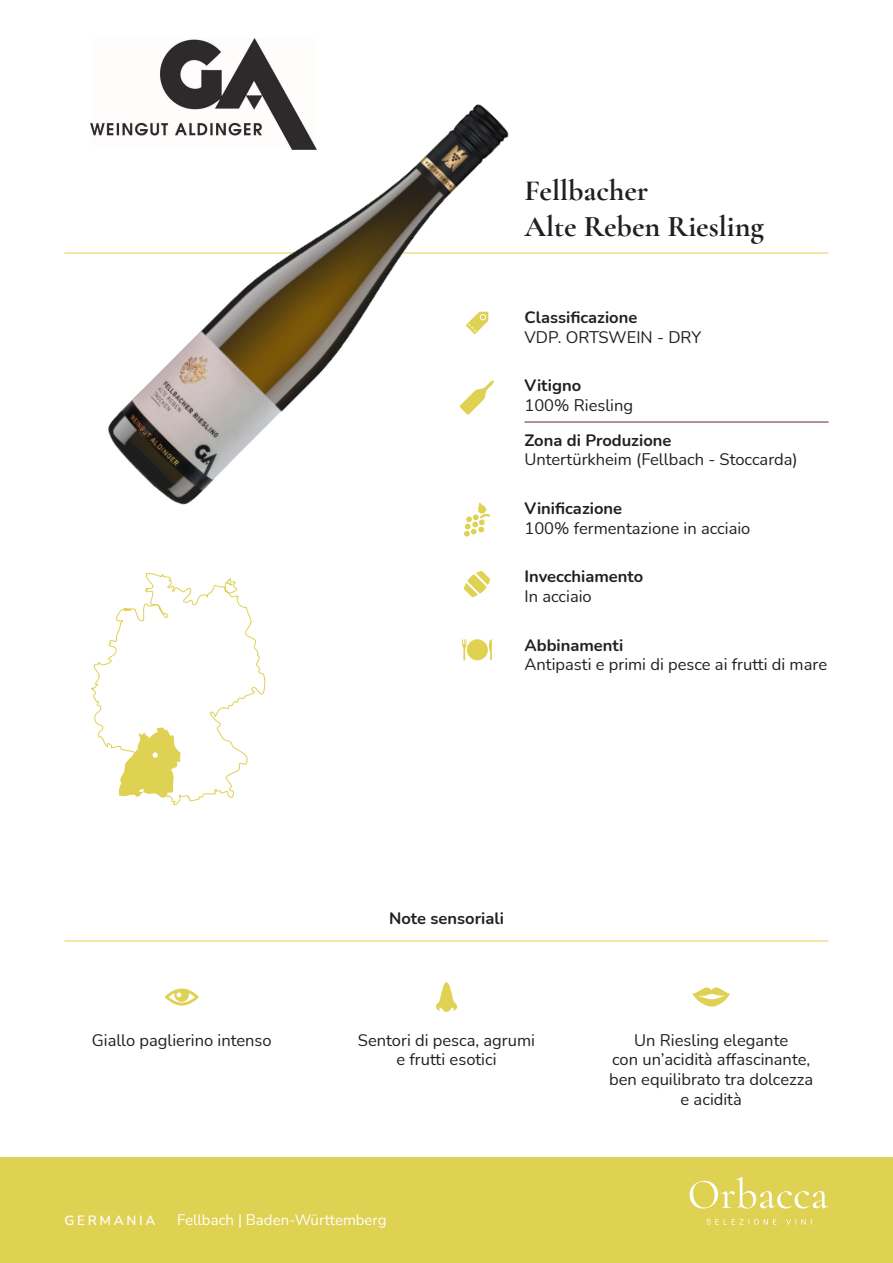
<style>
.page{position:relative;width:893px;height:1263px;background:#fff}
.page>*{position:absolute;margin:0;border:0;box-sizing:border-box;transform-origin:0 0}
.t1{font:700 30px/36px "Cormorant Garamond";color:#231f20}
.t2{font:16.5px/19.8px "Nunito";color:#231f20;text-align:center}
.t3{font:700 16.5px "Nunito";color:#231f20}
.t4{font:15px "Nunito";color:#fff}
.t5{font:600 13.5px "Nunito";letter-spacing:.2em;color:#fff}
</style>
<div class="page">
<div style="left:0;top:1158px;width:893px;height:105px;background:#dfd151"></div>
<hr style="left:65px;top:253px;width:763px;height:1px;background:#dfd151">
<hr style="left:64px;top:941px;width:764px;height:1px;background:#dfd151">
<svg style="left:690px;top:1177px;width:138px;height:31px"></svg>
<svg style="left:706px;top:1219px;width:106px;height:6px"></svg>
<svg style="left:435px;top:982px;width:23px;height:30px"></svg>
<svg style="left:692px;top:987px;width:38px;height:20px"></svg>
<svg style="left:165px;top:988px;width:34px;height:17px"></svg>
<svg style="left:90px;top:573px;width:176px;height:233px"></svg>
<img style="left:64px;top:38px;width:527px;height:467px">
<svg style="left:460px;top:380px;width:34px;height:35px"></svg>
<svg style="left:464px;top:502px;width:26px;height:35px"></svg>
<svg style="left:464px;top:571px;width:26px;height:26px"></svg>
<svg style="left:462px;top:639px;width:30px;height:21px"></svg>
<hr style="left:524px;top:422px;width:304px;height:1px;background:#602243">
<svg style="left:466px;top:312px;width:22px;height:22px"></svg>
<h1 class="t1" style="left:524px;top:172px;width:241px">Fellbacher<br>Alte Reben Riesling</h1>
<p class="t3" style="left:524px;top:306px;width:114px">Classificazione</p>
<p class="t2" style="left:524px;top:327px;width:178px">VDP. ORTSWEIN - DRY</p>
<p class="t3" style="left:524px;top:375px;width:58px">Vitigno</p>
<p class="t2" style="left:524px;top:396px;width:110px">100% Riesling</p>
<p class="t3" style="left:524px;top:429px;width:148px">Zona di Produzione</p>
<p class="t2" style="left:524px;top:450px;width:275px">Untertürkheim (Fellbach - Stoccarda)</p>
<p class="t3" style="left:524px;top:497px;width:99px">Vinificazione</p>
<p class="t2" style="left:524px;top:518px;width:227px">100% fermentazione in acciaio</p>
<p class="t3" style="left:524px;top:566px;width:120px">Invecchiamento</p>
<p class="t2" style="left:524px;top:587px;width:69px">In acciaio</p>
<p class="t3" style="left:524px;top:634px;width:100px">Abbinamenti</p>
<p class="t2" style="left:524px;top:655px;width:304px">Antipasti e primi di pesce ai frutti di mare</p>
<p class="t3" style="left:389px;top:907px;width:116px">Note sensoriali</p>
<p class="t2" style="left:92px;top:1030px;width:181px">Giallo paglierino intenso</p>
<p class="t2" style="left:609px;top:1030px;width:205px">Un Riesling elegante<br>con un’acidità affascinante, ben equilibrato tra dolcezza e acidità</p>
<p class="t2" style="left:358px;top:1030px;width:179px">Sentori di pesca, agrumi e frutti esotici</p>
<p class="t5" style="left:65px;top:1211px;width:93px">GERMANIA</p>
<p class="t4" style="left:177px;top:1209px;width:211px">Fellbach | Baden-Württemberg</p>
</div>
